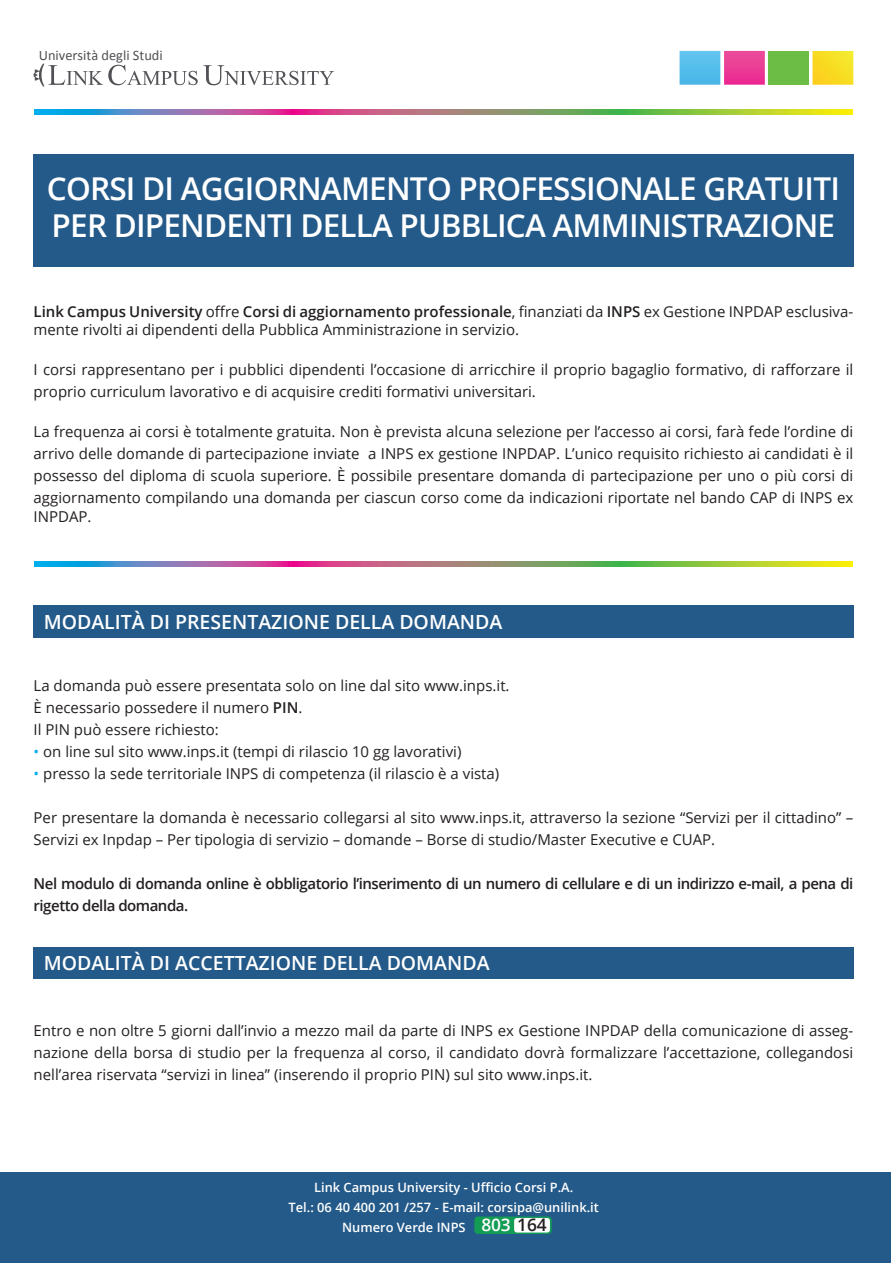
<style>
.page{position:relative;width:893px;height:1263px;background:#fff}
.page>*{position:absolute;margin:0;border:0;box-sizing:border-box;transform-origin:0 0}
.t1{font:600 31.5px/37px "Open Sans";letter-spacing:-.025em;color:#fff}
.t2{font:600 19.5px "Open Sans";color:#fff}
.t3{font:15px/22px "Open Sans";color:#231f20}
.t4{font:600 15px/22px "Open Sans";letter-spacing:-.03em;color:#231f20}
.t5{font:14.4px "Calibri";color:#535156}
.t6{font:600 12.9px/20.4px "Open Sans";color:#fff;text-align:center}
.s1{font-weight:600}
.s2{color:#00aeef}
.s3{font-size:17.4px}
.s4{font-size:17.4px;color:#231f20}
</style>
<div class="page">
<div style="left:34px;top:606px;width:819px;height:31px;background:#245a89"></div>
<div style="left:34px;top:154px;width:820px;height:112px;background:#245a89"></div>
<div style="left:768px;top:51px;width:41px;height:34px;background:#6bbd46"></div>
<svg style="left:680px;top:51px;width:85px;height:34px;background:#a582c3"></svg>
<svg style="left:812px;top:51px;width:41px;height:34px"></svg>
<svg style="left:34px;top:64px;width:300px;height:22px"></svg>
<svg style="left:35px;top:110px;width:818px;height:5px;background:#959278"></svg>
<div style="left:0;top:1172px;width:890px;height:91px;background:#245a89"></div>
<svg style="left:35px;top:561px;width:817px;height:5px;background:#959278"></svg>
<div style="left:34px;top:947px;width:819px;height:31px;background:#245a89"></div>
<div style="left:474px;top:1216px;width:78px;height:18px;background:#139c53;border-radius:3px"></div>
<div style="left:514px;top:1218px;width:36px;height:14px;background:#fff;border-radius:3px"></div>
<p class="t5" style="left:39px;top:46px;width:126px">Università degli Studi</p>
<h1 class="t1" style="left:47px;top:169px;width:795px">CORSI DI AGGIORNAMENTO PROFESSIONALE GRATUITI<br>PER DIPENDENTI DELLA PUBBLICA AMMINISTRAZIONE</h1>
<p class="t3" style="left:34px;top:302px;width:821px;line-height:18.1px"><span class="s1">Link Campus University</span> offre <span class="s1">Corsi di aggiornamento professionale</span>, finanziati da <span class="s1">INPS</span> ex Gestione INPDAP esclusiva&shy;mente rivolti ai dipendenti della Pubblica Amministrazione in servizio.</p>
<p class="t3" style="left:34px;top:358px;width:821px">I corsi rappresentano per i pubblici dipendenti l’occasione di arricchire il proprio bagaglio formativo, di rafforzare il proprio curriculum lavorativo e di acquisire crediti formativi universitari.</p>
<p class="t3" style="left:34px;top:420px;width:821px;text-align:justify">La frequenza ai corsi è totalmente gratuita. Non è prevista alcuna selezione per l’accesso ai corsi, farà fede l’ordine di arrivo delle domande di partecipazione inviate a INPS ex gestione INPDAP. L’unico requisito richiesto ai candidati è il possesso del diploma di scuola superiore. È possibile presentare domanda di partecipazione per uno o più corsi di aggiornamento compilando una domanda per ciascun corso come da indicazioni riportate nel bando CAP di INPS ex</p>
<p class="t3" style="left:34px;top:505px;width:59px">INPDAP.</p>
<h2 class="t2" style="left:44px;top:608px;width:460px">MODALITÀ DI PRESENTAZIONE DELLA DOMANDA</h2>
<p class="t3" style="left:34px;top:674px;width:477px">La domanda può essere presentata solo on line dal sito www.inps.it.<br>È necessario possedere il numero <span class="s1">PIN</span>.<br>Il PIN può essere richiesto:</p>
<p class="t3" style="left:34px;top:740px;width:429px"><span class="s2">•</span> on line sul sito www.inps.it (tempi di rilascio 10 gg lavorativi)</p>
<p class="t3" style="left:34px;top:762px;width:467px"><span class="s2">•</span> presso la sede territoriale INPS di competenza (il rilascio è a vista)</p>
<p class="t3" style="left:34px;top:806px;width:821px">Per presentare la domanda è necessario collegarsi al sito www.inps.it, attraverso la sezione “Servizi per il cittadino” –<br>Servizi ex Inpdap – Per tipologia di servizio – domande – Borse di studio/Master Executive e CUAP.</p>
<p class="t4" style="left:34px;top:872px;width:821px">Nel modulo di domanda online è obbligatorio l’inserimento di un numero di cellulare e di un indirizzo e-mail, a pena di rigetto della domanda.</p>
<h2 class="t2" style="left:44px;top:949px;width:447px">MODALITÀ DI ACCETTAZIONE DELLA DOMANDA</h2>
<p class="t3" style="left:34px;top:1019px;width:821px;text-align:justify">Entro e non oltre 5 giorni dall’invio a mezzo mail da parte di INPS ex Gestione INPDAP della comunicazione di asseg&shy;nazione della borsa di studio per la frequenza al corso, il candidato dovrà formalizzare l’accettazione, collegandosi nell’area riservata “servizi in linea” (inserendo il proprio PIN) sul sito www.inps.it.</p>
<p class="t6" style="left:289px;top:1176px;width:312px">Link Campus University - Ufficio Corsi P.A.<br>Tel.: 06 40 400 201 /257 - E-mail: corsipa@unilink.it<br>Numero Verde INPS <span class="s3">803</span> <span class="s4">164</span></p>
</div>
